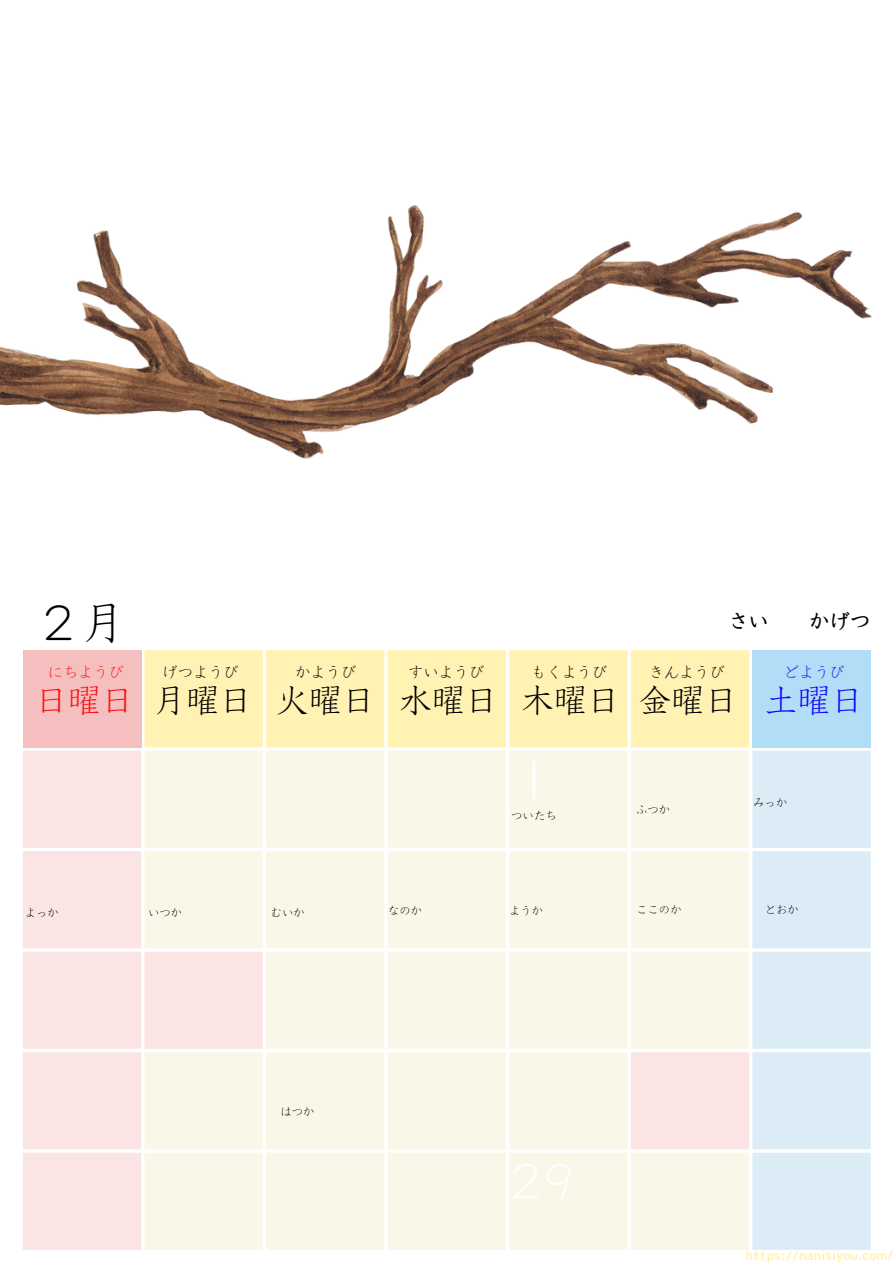
<style>
.page{position:relative;width:894px;height:1264px;background:#fff}
.page>*{position:absolute;margin:0;border:0;box-sizing:border-box;transform-origin:0 0}
.t1{font:49.8px "Motoya Kyotai Std W2";color:#fff}
.t2{font:44.85px "Motoya Kyotai Std W2";color:#000}
.t3{font:44.25px "Motoya Kyotai Std W2";color:#fff}
.t4{font:33px "Motoya Kyotai Std W2";color:#000}
.t5{font:33px "Motoya Kyotai Std W2";color:#f61414}
.t6{font:33px "Motoya Kyotai Std W2";color:#1408fa}
.t7{font:20.4px "Motoya Kyotai Std W4";color:#000}
.t8{font:15.3px "Motoya Kyotai Std W2";color:#000}
.t9{font:15.3px "Motoya Kyotai Std W2";color:#f61414}
.t10{font:15.3px "Motoya Kyotai Std W2";color:#1408fa}
.t11{font:12.6px "rounded mplus 1 p bold";color:#fff2b2}
.t12{font:11.4px "Motoya Kyotai Std W2";color:#000}
</style>
<div class="page">
<div style="left:23px;top:650px;width:118px;height:97px;background:#f6bfbf"></div>
<div style="left:144px;top:650px;width:605px;height:97px;background:#fff2b2"></div>
<div style="left:752px;top:650px;width:118px;height:97px;background:#b1ddf6"></div>
<div style="left:23px;top:751px;width:118px;height:498px;background:#fae4e4"></div>
<svg style="left:144px;top:751px;width:605px;height:498px;background:#faf5e8"></svg>
<div style="left:752px;top:750px;width:118px;height:499px;background:#dbecf6"></div>
<img style="left:0;top:205px;width:870px;height:253px">
<p class="t2" style="left:36px;top:600px;width:75px">２月</p>
<p class="t7" style="left:727px;top:611px;width:42px">さい</p>
<p class="t7" style="left:809px;top:611px;width:63px">かげつ</p>
<p class="t9" style="left:48px;top:665px;width:78px">にちようび</p>
<p class="t8" style="left:162px;top:665px;width:78px">げつようび</p>
<p class="t8" style="left:295px;top:665px;width:62px">かようび</p>
<p class="t8" style="left:408px;top:665px;width:78px">すいようび</p>
<p class="t8" style="left:531px;top:665px;width:78px">もくようび</p>
<p class="t8" style="left:648px;top:665px;width:78px">きんようび</p>
<p class="t10" style="left:783px;top:665px;width:62px">どようび</p>
<p class="t5" style="left:35px;top:684px;width:86px">日曜日</p>
<p class="t4" style="left:153px;top:684px;width:86px">月曜日</p>
<p class="t4" style="left:276px;top:684px;width:86px">火曜日</p>
<p class="t4" style="left:399px;top:684px;width:86px">水曜日</p>
<p class="t4" style="left:521px;top:684px;width:86px">木曜日</p>
<p class="t4" style="left:638px;top:684px;width:86px">金曜日</p>
<p class="t6" style="left:764px;top:684px;width:86px">土曜日</p>
<p class="t1" style="left:509px;top:754px;width:51px">１</p>
<p class="t12" style="left:511px;top:810px;width:47px">ついたち</p>
<p class="t12" style="left:25px;top:906px;width:36px">よっか</p>
<p class="t12" style="left:148px;top:906px;width:36px">いつか</p>
<p class="t12" style="left:271px;top:906px;width:36px">むいか</p>
<p class="t12" style="left:388px;top:905px;width:36px">なのか</p>
<p class="t12" style="left:509px;top:905px;width:36px">ようか</p>
<p class="t12" style="left:636px;top:803px;width:36px">ふつか</p>
<p class="t12" style="left:753px;top:797px;width:36px">みっか</p>
<p class="t12" style="left:636px;top:904px;width:47px">ここのか</p>
<p class="t12" style="left:764px;top:904px;width:36px">とおか</p>
<p class="t12" style="left:280px;top:1105px;width:36px">はつか</p>
<p class="t3" style="left:509px;top:1158px;width:68px">29</p>
<p class="t11" style="left:745px;top:1246px;width:149px">https://nanisiyou.com/</p>
</div>
